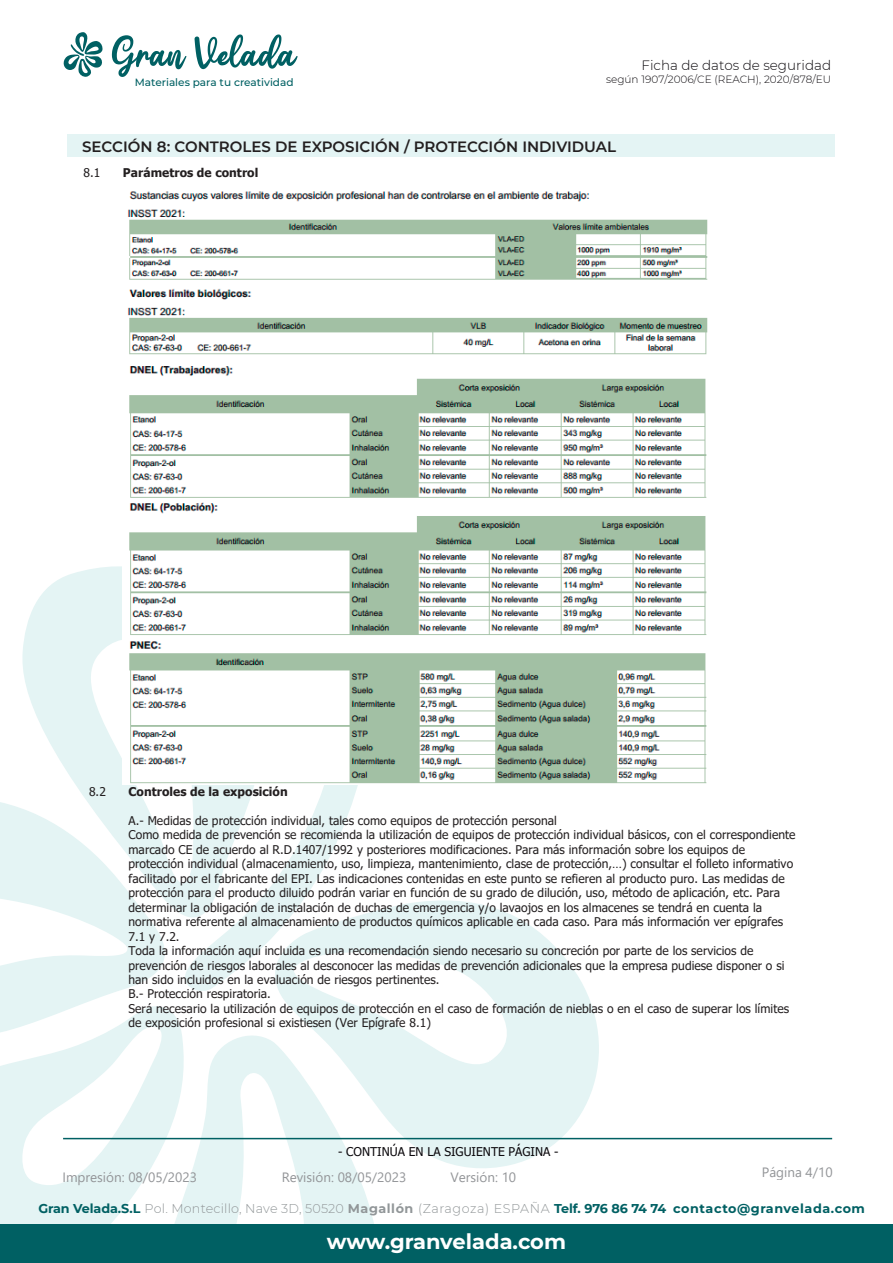
<style>
.page{position:relative;width:893px;height:1263px;background:#fff}
.page>*{position:absolute;margin:0;border:0;box-sizing:border-box;transform-origin:0 0}
.t1{font:700 21px "Montserrat";color:#fff}
.t2{font:600 15px "Montserrat";color:#231f20}
.t3{font:13.5px "Segoe UI";color:#939598}
.t4{font:300 13.5px "Montserrat";color:#0c090d}
.t5{font:700 12.75px "Montserrat";letter-spacing:.035em;color:#006063}
.t6{font:12.15px "Tahoma";color:#0c090d}
.t7{font:12px/14.4px "Tahoma";letter-spacing:.005em;color:#231f20}
.t8{font:700 12px "Tahoma";letter-spacing:.005em;color:#231f20}
.t9{font:300 10.5px "Montserrat";color:#0c090d}
.t10{font:500 10.5px "Montserrat";color:#006063}
.s1{font-weight:300;color:#919698}
.s2{color:#919698}
</style>
<div class="page">
<svg style="left:0;top:802px;width:165px;height:199px"></svg>
<svg style="left:282px;top:900px;width:346px;height:268px;fill:#e4f4f4"></svg>
<svg style="left:20px;top:566px;width:164px;height:383px;fill:#e4f4f4"></svg>
<svg style="left:0;top:1001px;width:180px;height:223px;fill:#e4f4f4"></svg>
<svg style="left:155px;top:1027px;width:232px;height:197px;fill:#e4f4f4"></svg>
<svg style="left:184px;top:785px;width:182px;height:211px"></svg>
<svg style="left:112px;top:35px;width:74px;height:42px"></svg>
<svg style="left:195px;top:34px;width:103px;height:35px"></svg>
<svg style="left:63px;top:32px;width:40px;height:45px"></svg>
<div style="left:0;top:1224px;width:893px;height:39px;background:#006063"></div>
<div style="left:68px;top:134px;width:767px;height:22px;background:#e4f4f4"></div>
<hr style="left:63px;top:1138px;width:769px;height:1px;background:#006063">
<img style="left:123px;top:191px;width:585px;height:593px">
<p class="t10" style="left:135px;top:75px;width:160px">Materiales para tu creatividad</p>
<p class="t4" style="left:641px;top:57px;width:191px">Ficha de datos de seguridad</p>
<p class="t9" style="left:606px;top:72px;width:226px">según 1907/2006/CE (REACH), 2020/878/EU</p>
<p class="t2" style="left:82px;top:136px;width:535px">SECCIÓN 8: CONTROLES DE EXPOSICIÓN / PROTECCIÓN INDIVIDUAL</p>
<p class="t7" style="left:84px;top:167px;width:18px">8.1</p>
<p class="t8" style="left:123px;top:165px;width:137px">Parámetros de control</p>
<p class="t7" style="left:89px;top:785px;width:18px">8.2</p>
<p class="t8" style="left:128px;top:783px;width:161px">Controles de la exposición</p>
<p class="t7" style="left:128px;top:814px;width:669px">A.- Medidas de protección individual, tales como equipos de protección personal<br>Como medida de prevención se recomienda la utilización de equipos de protección individual básicos, con el correspondiente marcado CE de acuerdo al R.D.1407/1992 y posteriores modificaciones. Para más información sobre los equipos de protección individual (almacenamiento, uso, limpieza, mantenimiento, clase de protección,…) consultar el folleto informativo facilitado por el fabricante del EPI. Las indicaciones contenidas en este punto se refieren al producto puro. Las medidas de protección para el producto diluido podrán variar en función de su grado de dilución, uso, método de aplicación, etc. Para determinar la obligación de instalación de duchas de emergencia y/o lavaojos en los almacenes se tendrá en cuenta la normativa referente al almacenamiento de productos químicos aplicable en cada caso. Para más información ver epígrafes 7.1 y 7.2.<br>Toda la información aquí incluida es una recomendación siendo necesario su concreción por parte de los servicios de prevención de riesgos laborales al desconocer las medidas de prevención adicionales que la empresa pudiese disponer o si han sido incluidos en la evaluación de riesgos pertinentes.<br>B.- Protección respiratoria.<br>Será necesario la utilización de equipos de protección en el caso de formación de nieblas o en el caso de superar los límites de exposición profesional si existiesen (Ver Epígrafe 8.1)</p>
<p class="t6" style="left:338px;top:1143px;width:222px">- CONTINÚA EN LA SIGUIENTE PÁGINA -</p>
<p class="t3" style="left:62px;top:1164px;width:136px">Impresión: 08/05/2023</p>
<p class="t3" style="left:282px;top:1164px;width:126px">Revisión: 08/05/2023</p>
<p class="t3" style="left:450px;top:1164px;width:67px">Versión: 10</p>
<p class="t3" style="left:762px;top:1160px;width:72px">Página 4/10</p>
<p class="t5" style="left:38px;top:1200px;width:828px">Gran Velada.S.L <span class="s1">Pol. Montecillo, Nave 3D, 50520</span> <span class="s2">Magallón</span> <span class="s1">(Zaragoza) ESPAÑA</span> Telf. 976 86 74 74 contacto@granvelada.com</p>
<h1 class="t1" style="left:327px;top:1226px;width:241px">www.granvelada.com</h1>
</div>
